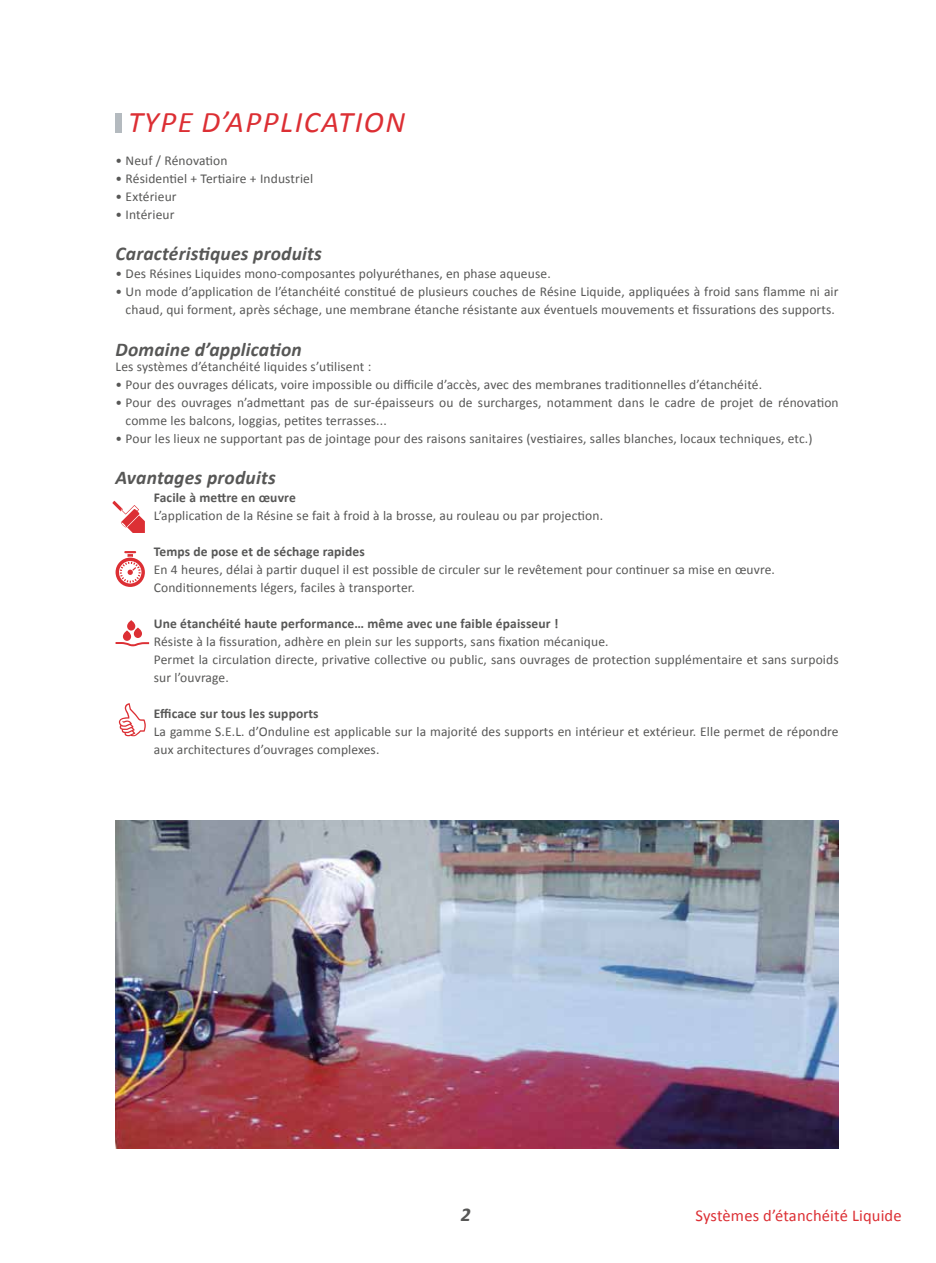
<style>
.page{position:relative;width:936px;height:1263px;background:#fff}
.page>*{position:absolute;margin:0;border:0;box-sizing:border-box;transform-origin:0 0}
.t1{font:italic 30px "Calibri";letter-spacing:.05em;color:#dc2f34}
.t2{font:italic 700 19.5px "Calibri";letter-spacing:.01em;color:#575756}
.t3{font:16.5px "Calibri";letter-spacing:.01em;color:#dc2f34}
.t4{font:13.5px/18px "Calibri";letter-spacing:.01em;color:#575756}
.t5{font:700 13.5px "Calibri";letter-spacing:.01em;color:#575756}
</style>
<div class="page">
<div style="left:115px;top:113px;width:7px;height:19px;background:#b4babf"></div>
<svg style="left:115px;top:551px;width:30px;height:36px"></svg>
<svg style="left:112px;top:501px;width:33px;height:32px"></svg>
<svg style="left:115px;top:620px;width:34px;height:26px"></svg>
<svg style="left:119px;top:703px;width:27px;height:33px"></svg>
<img style="left:115px;top:820px;width:723px;height:328px">
<h1 class="t1" style="left:128px;top:102px;width:279px">TYPE D’APPLICATION</h1>
<p class="t4" style="left:115px;top:152px;width:113px">• Neuf / Rénovation</p>
<p class="t4" style="left:115px;top:170px;width:199px">• Résidentiel + Tertiaire + Industriel</p>
<p class="t4" style="left:115px;top:188px;width:63px">• Extérieur</p>
<p class="t4" style="left:115px;top:206px;width:60px">• Intérieur</p>
<h2 class="t2" style="left:115px;top:242px;width:208px">Caractéristiques produits</h2>
<p class="t4" style="left:115px;top:265px;width:436px">• Des Résines Liquides mono-composantes polyuréthanes, en phase aqueuse.</p>
<p class="t4" style="left:115px;top:283px;width:724px;text-align:center">• Un mode d’application de l’étanchéité constitué de plusieurs couches de Résine Liquide, appliquées à froid sans flamme ni air chaud, qui forment, après séchage, une membrane étanche résistante aux éventuels mouvements et fissurations des supports.</p>
<h2 class="t2" style="left:115px;top:337px;width:188px">Domaine d’application</h2>
<p class="t4" style="left:115px;top:357px;width:257px">Les systèmes d’étanchéité liquides s’utilisent :</p>
<p class="t4" style="left:115px;top:375px;width:648px">• Pour des ouvrages délicats, voire impossible ou difficile d’accès, avec des membranes traditionnelles d’étanchéité.</p>
<p class="t4" style="left:126px;top:393px;width:714px;text-indent:-10px">• Pour des ouvrages n’admettant pas de sur-épaisseurs ou de surcharges, notamment dans le cadre de projet de rénovation comme les balcons, loggias, petites terrasses...</p>
<p class="t4" style="left:115px;top:429px;width:698px">• Pour les lieux ne supportant pas de jointage pour des raisons sanitaires (vestiaires, salles blanches, locaux techniques, etc.)</p>
<h2 class="t2" style="left:115px;top:465px;width:162px">Avantages produits</h2>
<p class="t5" style="left:154px;top:489px;width:143px">Facile à mettre en œuvre</p>
<p class="t4" style="left:154px;top:507px;width:450px">L’application de la Résine se fait à froid à la brosse, au rouleau ou par projection.</p>
<p class="t5" style="left:154px;top:543px;width:212px">Temps de pose et de séchage rapides</p>
<p class="t4" style="left:154px;top:561px;width:622px">En 4 heures, délai à partir duquel il est possible de circuler sur le revêtement pour continuer sa mise en œuvre.<br>Conditionnements légers, faciles à transporter.</p>
<p class="t5" style="left:154px;top:615px;width:406px">Une étanchéité haute performance… même avec une faible épaisseur !</p>
<p class="t4" style="left:154px;top:633px;width:686px">Résiste à la fissuration, adhère en plein sur les supports, sans fixation mécanique.<br>Permet la circulation directe, privative collective ou public, sans ouvrages de protection supplémentaire et sans surpoids sur l’ouvrage.</p>
<p class="t5" style="left:154px;top:705px;width:166px">Efficace sur tous les supports</p>
<p class="t4" style="left:154px;top:723px;width:686px">La gamme S.E.L. d’Onduline est applicable sur la majorité des supports en intérieur et extérieur. Elle permet de répondre aux architectures d’ouvrages complexes.</p>
<h2 class="t2" style="left:460px;top:1202px;width:11px">2</h2>
<p class="t3" style="left:695px;top:1205px;width:207px">Systèmes d’étanchéité Liquide</p>
</div>
